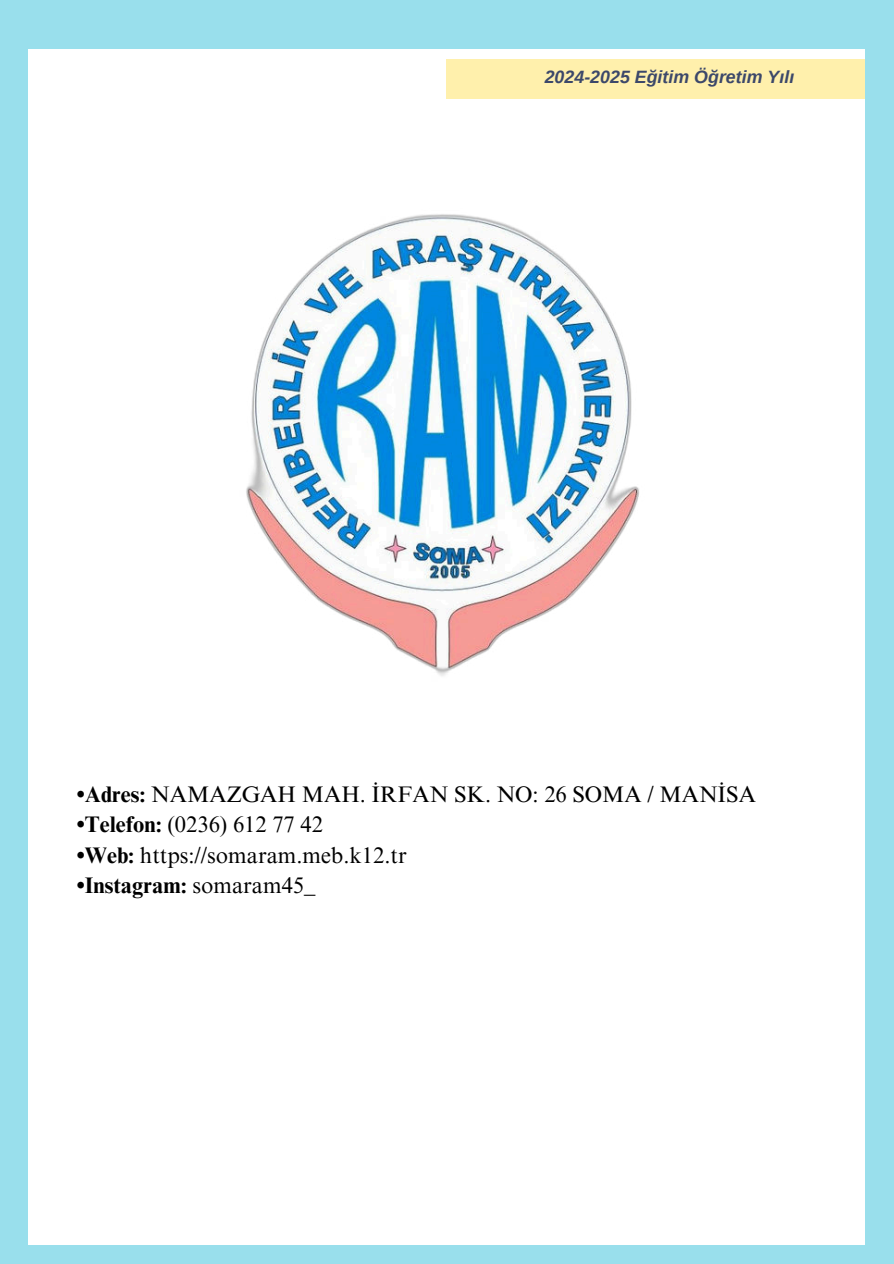
<style>
.page{position:relative;width:894px;height:1264px;background:#fff}
.page>*{position:absolute;margin:0;border:0;box-sizing:border-box;transform-origin:0 0}
.t1{font:22.5px "Times NRMT Pro";color:#000}
.t2{font:700 22.5px "Times NRMT Pro";color:#000}
.t3{font:italic 700 17.85px "Arimo";color:#3c486a}
.s1{font-weight:700}
.s2{font-weight:400}
</style>
<div class="page">
<div style="left:0;top:0;width:893px;height:1263px;background:#99dfec"></div>
<div style="left:29px;top:49px;width:835px;height:1196px;background:#fff"></div>
<div style="left:446px;top:59px;width:418px;height:39px;background:#fff0ac"></div>
<img style="left:246px;top:214px;width:393px;height:462px">
<p class="t3" style="left:544px;top:65px;width:251px">2024-2025 Eğitim Öğretim Yılı</p>
<p class="t1" style="left:77px;top:780px;width:680px"><span class="s1">•Adres:</span> NAMAZGAH MAH. İRFAN SK. NO: 26 SOMA / MANİSA</p>
<p class="t1" style="left:77px;top:811px;width:247px"><span class="s1">•Telefon:</span> (0236) 612 77 42</p>
<p class="t1" style="left:77px;top:841px;width:331px"><span class="s1">•Web:</span> https://somaram.meb.k12.tr</p>
<p class="t2" style="left:77px;top:871px;width:240px">•Instagram: <span class="s2">somaram45_</span></p>
</div>
